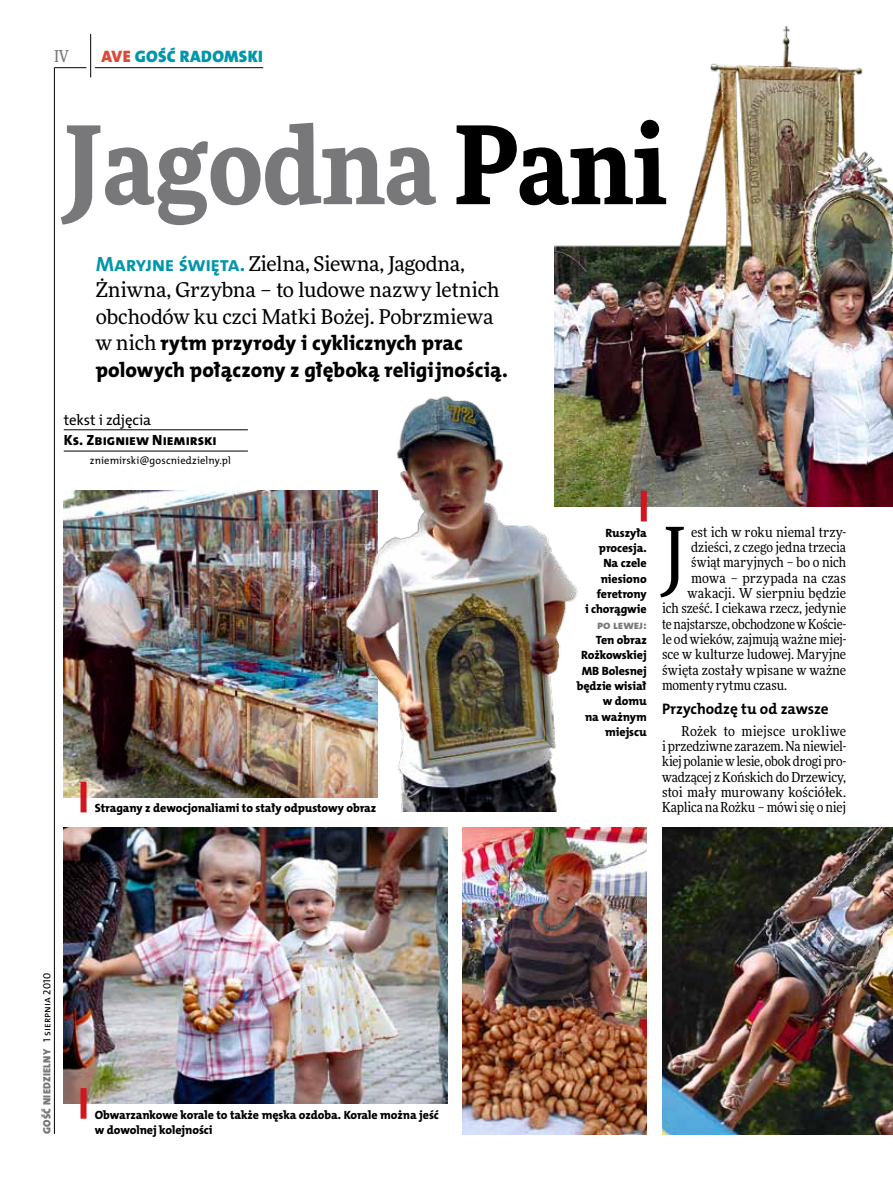
<style>
.page{position:relative;width:893px;height:1191px;background:#fff}
.page>*{position:absolute;margin:0;border:0;box-sizing:border-box;transform-origin:0 0}
.t1{font:900 108px "Freeday Narrow";color:#787779}
.t2{font:76.95px "Freeday Narrow News";color:#000}
.t3{font:20.85px/26.4px "The Mix HP8 Ex Bld";color:#000}
.t4{font:20.4px/26.4px "Freeday News";letter-spacing:-.005em;color:#000}
.t5{font:16.65px "The Mix HP9 Blk";letter-spacing:.02em;color:#0096aa}
.t6{font:500 16.5px "Freeday Narrow";color:#787779;scale:.9 1}
.t7{font:15.3px "The Mix HP7 Bld";color:#000}
.t8{font:14.85px "The Mix HP8 Ex Bld";color:#000}
.t9{font:14.85px "The Mix HP5 Plain";letter-spacing:-.01em;color:#000}
.t10{font:13.65px/15.3px "Freeday Narrow News";letter-spacing:-.005em;color:#000;text-align:justify}
.t11{font:12px/15.3px "The Mix HP8 Ex Bld";letter-spacing:-.005em;color:#000;text-align:right}
.t12{font:12px "The Mix HP8 Ex Bld";color:#787779}
.t13{font:10.5px "The Mix HP5 Plain";letter-spacing:.015em;color:#000}
.t14{font:10.5px "The Mix HP9 Blk";letter-spacing:.025em;color:#787779}
.s1{color:#db4a39}
.s2{color:#000}
.s3{font-family:"The Mix HP7 Bld";font-size:20.85px;color:#0096aa}
.s4{font-family:"Freeday News";font-size:20.4px}
.s5{font-family:"The Mix HP5 Plain";color:#000}
</style>
<div class="page">
<hr style="left:54px;top:67px;width:1px;height:1067px;background:#000">
<hr style="left:90px;top:34px;width:1px;height:43px;background:#000">
<hr style="left:54px;top:67px;width:32px;height:1px;background:#000">
<hr style="left:95px;top:67px;width:168px;height:1px;background:#000">
<img style="left:554px;top:26px;width:339px;height:480px">
<img style="left:64px;top:827px;width:383px;height:276px">
<img style="left:463px;top:827px;width:184px;height:307px">
<img style="left:662px;top:827px;width:231px;height:307px">
<img style="left:64px;top:491px;width:275px;height:306px">
<div style="left:81px;top:1088px;width:6px;height:30px;background:#d3151f"></div>
<hr style="left:64px;top:429px;width:184px;height:1px;background:#000">
<hr style="left:64px;top:451px;width:184px;height:1px;background:#000">
<img style="left:339px;top:374px;width:259px;height:437px">
<div style="left:81px;top:782px;width:6px;height:30px;background:#d3151f"></div>
<div style="left:641px;top:491px;width:6px;height:30px;background:#d3151f"></div>
<p class="t6" style="left:54px;top:46px;width:17px">IV</p>
<p class="t5" style="left:101px;top:46px;width:163px"><span class="s1">AVE</span> GOŚĆ RADOMSKI</p>
<h1 class="t1" style="left:64px;top:95px;width:605px">Jagodna <span class="s2">Pani</span></h1>
<h3 class="t4" style="left:96px;top:250px;width:405px"><span class="s3">Maryjne święta.</span> Zielna, Siewna, Jagodna,<br>Żniwna, Grzybna – to ludowe nazwy letnich obchodów ku czci Matki Bożej. Pobrzmiewa</h3>
<h3 class="t3" style="left:96px;top:330px;width:414px"><span class="s4">w nich</span> rytm przyrody i cyklicznych prac polowych połączony z głęboką religijnością.</h3>
<p class="t9" style="left:64px;top:410px;width:89px">tekst i zdjęcia</p>
<p class="t8" style="left:64px;top:430px;width:155px">Ks. Zbigniew Niemirski</p>
<p class="t13" style="left:90px;top:454px;width:142px">zniemirski@goscniedzielny.pl</p>
<p class="t11" style="left:95px;top:801px;width:283px">Stragany z dewocjonaliami to stały odpustowy obraz</p>
<p class="t14" style="left:40px;top:1134px;width:162px;rotate:-90deg">GOŚĆ NIEDZIELNY <span class="s5">1 sierpnia 2010</span></p>
<p class="t11" style="left:95px;top:1107px;width:346px;text-align:left">Obwarzankowe korale to także męska ozdoba. Korale można jeść w dowolnej kolejności</p>
<p class="t11" style="left:585px;top:525px;width:63px">Ruszyła procesja.<br>Na czele niesiono feretrony<br>i chorągwie</p>
<p class="t12" style="left:597px;top:617px;width:51px">po lewej:</p>
<p class="t11" style="left:577px;top:632px;width:72px">Ten obraz<br>Rożkowskiej<br>MB Bolesnej będzie wisiał w domu<br>na ważnym miejscu</p>
<h2 class="t2" style="left:662px;top:508px;width:26px">J</h2>
<p class="t10" style="left:691px;top:524px;width:157px">est ich w roku niemal trzy-</p>
<p class="t10" style="left:691px;top:539px;width:156px">dzieści, z czego jedna trzecia</p>
<p class="t10" style="left:691px;top:555px;width:156px">świąt maryjnych – bo o nich</p>
<p class="t10" style="left:691px;top:570px;width:157px">mowa – przypada na czas</p>
<p class="t10" style="left:688px;top:585px;width:160px">wakacji. W sierpniu będzie</p>
<p class="t10" style="left:662px;top:600px;width:186px">ich sześć. I ciekawa rzecz, jedynie</p>
<p class="t10" style="left:662px;top:616px;width:186px">te najstarsze, obchodzone w Koście-</p>
<p class="t10" style="left:662px;top:631px;width:186px">le od wieków, zajmują ważne miej-</p>
<p class="t10" style="left:662px;top:646px;width:186px">sce w kulturze ludowej. Maryjne</p>
<p class="t10" style="left:662px;top:662px;width:186px">święta zostały wpisane w ważne</p>
<p class="t10" style="left:662px;top:677px;width:127px">momenty rytmu czasu.</p>
<p class="t7" style="left:662px;top:699px;width:168px">Przychodzę tu od zawsze</p>
<p class="t10" style="left:662px;top:723px;width:186px;text-indent:20px">Rożek to miejsce urokliwe i przedziwne zarazem. Na niewiel&shy;kiej polanie w lesie, obok drogi pro&shy;wadzącej z Końskich do Drzewicy, stoi mały murowany kościółek.<br>Kaplica na Rożku – mówi się o niej</p>
</div>
